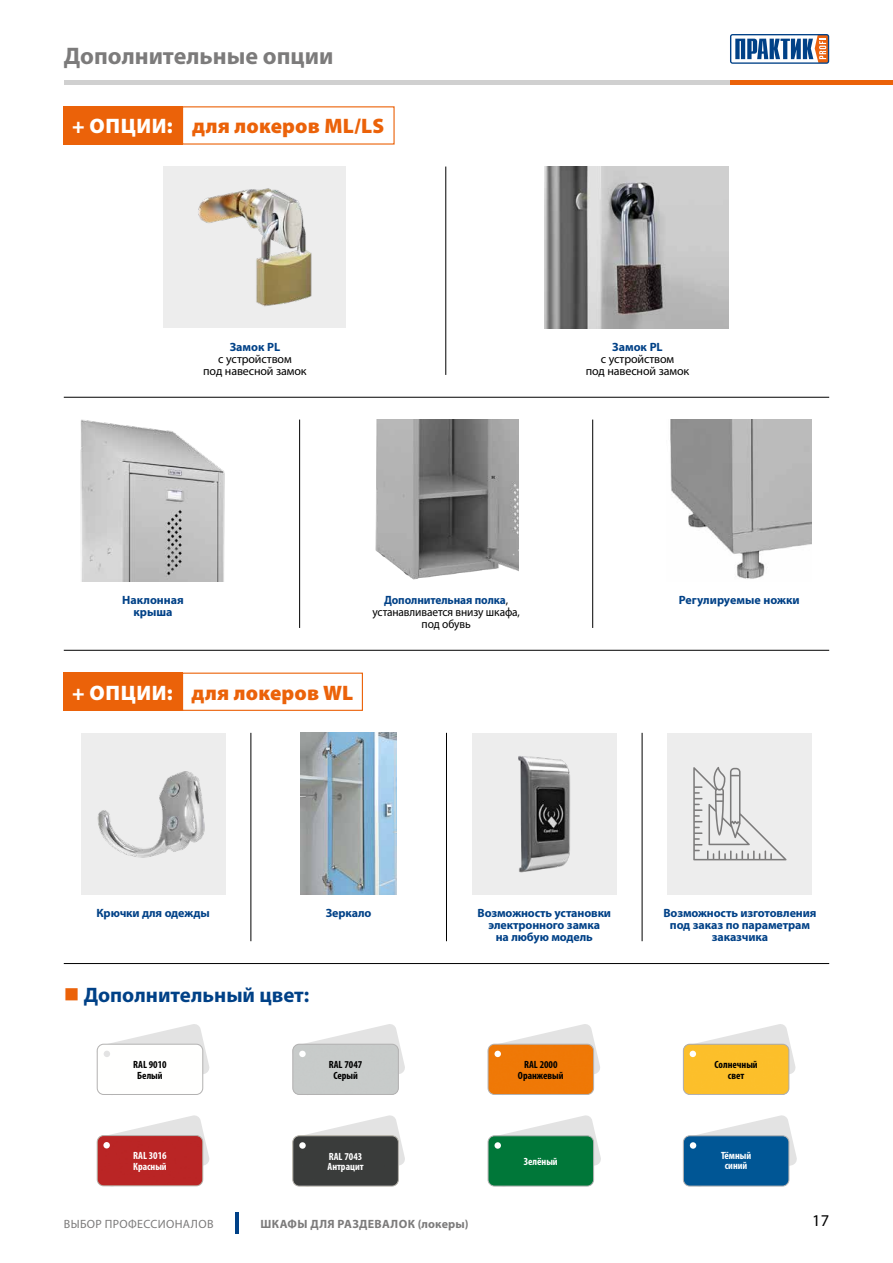
<style>
.page{position:relative;width:893px;height:1263px;background:#fff}
.page>*{position:absolute;margin:0;border:0;box-sizing:border-box;transform-origin:0 0}
.t1{font:700 24px "Myriad Pro";color:#7c7b7b}
.t2{font:900 21px "Myriad Pro";letter-spacing:.01em;color:#eb6209}
.t3{font:700 21px "Myriad Pro";color:#004187}
.t4{font:16.5px "Myriad Pro";color:#000}
.t5{font:700 12px/12px "Myriad Pro";letter-spacing:-.01em;color:#004187;text-align:center}
.t6{font:12px/12px "Myriad Pro";letter-spacing:-.01em;color:#000;text-align:center}
.t7{font:12px/12px "Myriad Pro";letter-spacing:-.01em;color:#000;text-align:center;scale:.95 1}
.t8{font:700 12px "Myriad Pro";letter-spacing:.03em;color:#7c7b7b}
.t9{font:12px "Myriad Pro";letter-spacing:.03em;color:#7c7b7b}
.t10{font:700 condensed 10.5px/10.5px "Myriad Pro";color:#fff}
.t11{font:700 condensed 10.5px/10.5px "Myriad Pro";color:#000;text-align:center}
.t12{font:700 condensed 10.5px "Myriad Pro";color:#000}
.t13{font:700 condensed 10.5px "Myriad Pro";color:#fff}
.s1{color:#fff}
.s2{font-weight:700;color:#004187}
.s3{color:#eb6209}
</style>
<div class="page">
<hr style="left:235px;top:1213px;width:4px;height:21px;background:#004187">
<svg style="left:730px;top:34px;width:99px;height:30px"></svg>
<hr style="left:64px;top:81px;width:670px;height:4px;background:#d0d0d0">
<hr style="left:730px;top:81px;width:163px;height:4px;background:#eb6209">
<hr style="left:64px;top:397px;width:765px;height:1px;background:#000">
<hr style="left:64px;top:650px;width:765px;height:1px;background:#000">
<hr style="left:64px;top:963px;width:765px;height:1px;background:#000">
<svg style="left:298px;top:1024px;width:107px;height:50px"></svg>
<div style="left:294px;top:1044px;width:104px;height:49px;background:#c8cbca"></div>
<div style="left:292px;top:1044px;width:107px;height:51px;border:1px solid #b3b2b2;border-radius:6px"></div>
<div style="left:299px;top:1051px;width:7px;height:6px;background:#fff;border-radius:50%"></div>
<svg style="left:297px;top:1115px;width:108px;height:72px"></svg>
<div style="left:294px;top:1136px;width:104px;height:50px;background:#3a3c3b"></div>
<div style="left:292px;top:1135px;width:107px;height:51px;border:1px solid #b3b2b2;border-radius:6px"></div>
<svg style="left:299px;top:1142px;width:7px;height:7px"></svg>
<svg style="left:487px;top:1024px;width:113px;height:71px"></svg>
<div style="left:488px;top:1044px;width:106px;height:50px;background:#ef7806"></div>
<div style="left:488px;top:1044px;width:106px;height:51px;border:1px solid #b3b2b2;border-radius:6px"></div>
<div style="left:494px;top:1051px;width:7px;height:6px;background:#fff;border-radius:50%"></div>
<svg style="left:488px;top:1115px;width:113px;height:72px"></svg>
<div style="left:488px;top:1136px;width:106px;height:50px;background:#007739;border-radius:6px"></div>
<div style="left:488px;top:1135px;width:106px;height:51px;border:1px solid #b3b2b2;border-radius:6px"></div>
<div style="left:494px;top:1142px;width:7px;height:7px;background:#fff;border-radius:50%"></div>
<svg style="left:682px;top:1024px;width:114px;height:71px"></svg>
<svg style="left:686px;top:1115px;width:111px;height:72px"></svg>
<div style="left:683px;top:1136px;width:106px;height:50px;background:#005695;border-radius:6px"></div>
<div style="left:683px;top:1135px;width:106px;height:51px;border:1px solid #b3b2b2;border-radius:6px"></div>
<div style="left:690px;top:1142px;width:6px;height:7px;background:#fff;border-radius:50%"></div>
<svg style="left:96px;top:1115px;width:113px;height:72px"></svg>
<div style="left:97px;top:1135px;width:106px;height:51px;background:#ba2525"></div>
<div style="left:97px;top:1135px;width:106px;height:51px;border:1px solid #b3b2b2;border-radius:6px"></div>
<div style="left:103px;top:1142px;width:7px;height:6px;background:#fff;border-radius:50%"></div>
<svg style="left:96px;top:1024px;width:113px;height:71px"></svg>
<div style="left:64px;top:106px;width:119px;height:39px;background:#eb6209"></div>
<div style="left:64px;top:673px;width:119px;height:38px;background:#eb6209"></div>
<div style="left:182px;top:673px;width:181px;height:38px;border:1px solid #eb6209"></div>
<hr style="left:250px;top:733px;width:1px;height:208px;background:#000">
<hr style="left:446px;top:733px;width:1px;height:208px;background:#000">
<hr style="left:642px;top:733px;width:1px;height:208px;background:#000">
<div style="left:81px;top:733px;width:144px;height:161px;background:#ededed"></div>
<div style="left:472px;top:733px;width:145px;height:161px;background:#ededed"></div>
<div style="left:668px;top:733px;width:144px;height:161px;background:#ededed"></div>
<img style="left:98px;top:771px;width:106px;height:86px">
<svg style="left:693px;top:767px;width:94px;height:93px"></svg>
<img style="left:518px;top:756px;width:52px;height:117px">
<img style="left:301px;top:733px;width:96px;height:161px">
<img style="left:375px;top:420px;width:143px;height:160px">
<img style="left:670px;top:420px;width:141px;height:159px">
<hr style="left:299px;top:420px;width:1px;height:208px;background:#000">
<hr style="left:592px;top:420px;width:1px;height:208px;background:#000">
<img style="left:545px;top:167px;width:183px;height:161px">
<img style="left:80px;top:420px;width:145px;height:161px">
<hr style="left:445px;top:167px;width:1px;height:208px;background:#000">
<div style="left:164px;top:167px;width:182px;height:161px;background:#ededed"></div>
<img style="left:198px;top:188px;width:114px;height:119px">
<h1 class="t1" style="left:64px;top:40px;width:271px">Дополнительные опции</h1>
<h2 class="t2" style="left:72px;top:112px;width:313px"><span class="s1">+ ОПЦИИ:</span> для локеров ML/LS</h2>
<p class="t5" style="left:230px;top:340px;width:52px">Замок PL</p>
<p class="t6" style="left:203px;top:353px;width:105px">с устройством<br>под навесной замок</p>
<p class="t5" style="left:612px;top:340px;width:52px">Замок PL</p>
<p class="t6" style="left:586px;top:353px;width:105px">с устройством<br>под навесной замок</p>
<p class="t5" style="left:122px;top:593px;width:63px">Наклонная крыша</p>
<p class="t7" style="left:372px;top:594px;width:157px"><span class="s2">Дополнительная полка</span>, устанавливается внизу шкафа, под обувь</p>
<p class="t5" style="left:679px;top:593px;width:122px">Регулируемые ножки</p>
<h2 class="t2" style="left:72px;top:678px;width:283px"><span class="s1">+ ОПЦИИ:</span> для локеров WL</h2>
<p class="t5" style="left:96px;top:907px;width:115px">Крючки для одежды</p>
<p class="t5" style="left:326px;top:907px;width:47px">Зеркало</p>
<p class="t5" style="left:477px;top:907px;width:135px">Возможность установки электронного замка<br>на любую модель</p>
<p class="t5" style="left:663px;top:907px;width:154px">Возможность изготовления под заказ по параметрам заказчика</p>
<h2 class="t3" style="left:64px;top:981px;width:247px"><span class="s3">■</span> Дополнительный цвет:</h2>
<p class="t11" style="left:133px;top:1059px;width:35px">RAL 9010<br>Белый</p>
<p class="t12" style="left:329px;top:1058px;width:35px">RAL 7047</p>
<p class="t11" style="left:333px;top:1069px;width:26px">Серый</p>
<p class="t13" style="left:133px;top:1149px;width:35px">RAL 3016</p>
<p class="t10" style="left:133px;top:1161px;width:35px">Красный</p>
<p class="t10" style="left:328px;top:1151px;width:38px">RAL 7043<br>Антрацит</p>
<p class="t12" style="left:524px;top:1058px;width:35px">RAL 2000</p>
<p class="t11" style="left:518px;top:1069px;width:47px">Оранжевый</p>
<p class="t10" style="left:524px;top:1156px;width:35px">Зелёный</p>
<p class="t11" style="left:715px;top:1059px;width:45px">Солнечный свет</p>
<p class="t10" style="left:721px;top:1150px;width:32px;text-align:center">Тёмный синий</p>
<p class="t9" style="left:64px;top:1216px;width:151px">ВЫБОР ПРОФЕССИОНАЛОВ</p>
<p class="t8" style="left:261px;top:1216px;width:210px">ШКАФЫ ДЛЯ РАЗДЕВАЛОК (локеры)</p>
<h3 class="t4" style="left:812px;top:1210px;width:18px">17</h3>
</div>
